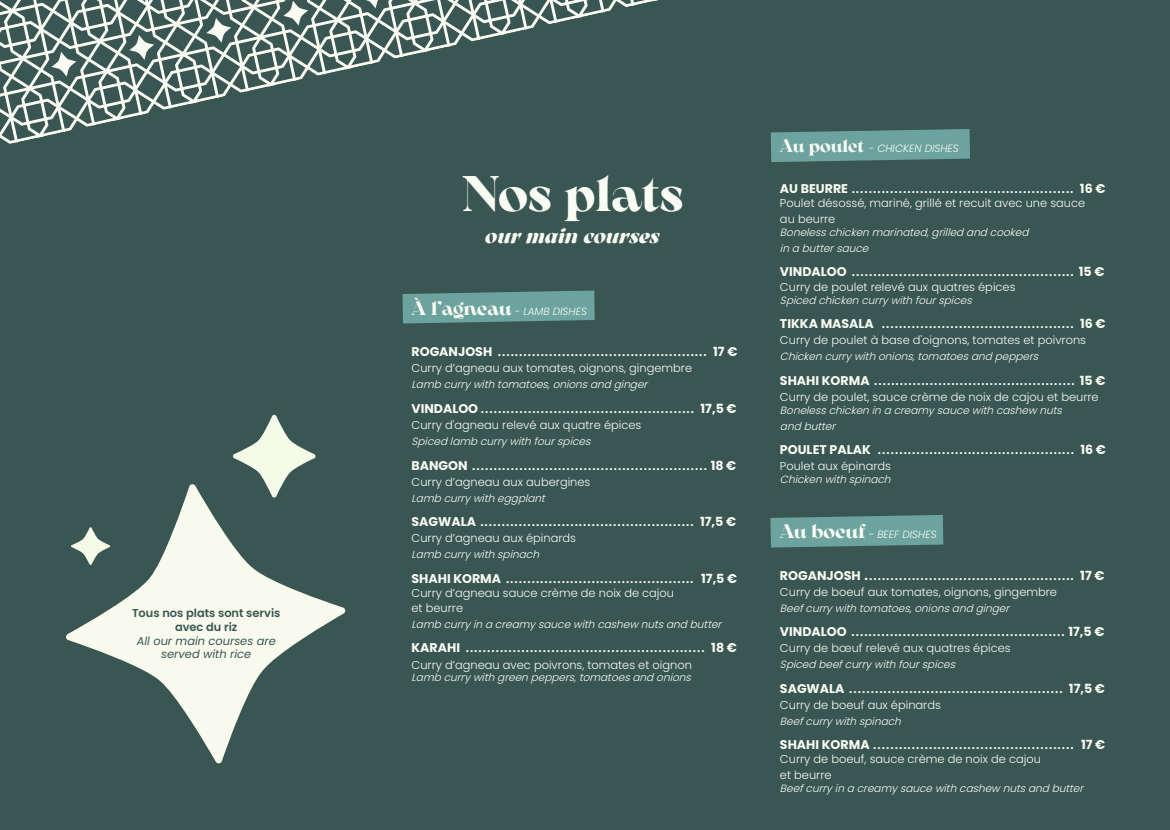
<style>
.page{position:relative;width:1170px;height:830px;background:#fff}
.page>*{position:absolute;margin:0;border:0;box-sizing:border-box;transform-origin:0 0}
.t1{font:700 49.65px "Arsenica Trial";color:#f9fcf3}
.t2{font:italic 700 21px "Arsenica Trial";color:#f9fcf3}
.t3{font:600 12.6px "Poppins";color:#f9fcf3}
.t4{font:300 11.4px "Poppins";color:#f9fcf3}
.t5{font:italic 11.4px/13.6px "Poppins";color:#395652;text-align:center}
.t6{font:600 11.4px/13.6px "Poppins";color:#395652;text-align:center}
.t7{font:italic 300 10.5px "Poppins";color:#f9fcf3}
.t8{font:italic 300 10.5px "Poppins";color:#f9fcf3}
.s1{font-family:"Arsenica Trial";font-weight:700;font-style:normal;font-size:19.5px}
.s2{font-weight:700}
.s3{font-family:"Arsenica Trial";font-weight:700;font-style:normal;font-size:17.85px}
</style>
<div class="page">
<hr style="left:1169px;top:0;width:1px;height:829px;background:#395652">
<div style="left:0;top:0;width:1169px;height:829px;background:#395652"></div>
<svg style="left:402px;top:290px;width:192px;height:33px;background:#669a95"></svg>
<svg style="left:770px;top:515px;width:173px;height:32px;background:#679c97"></svg>
<svg style="left:770px;top:129px;width:199px;height:33px;background:#669a95"></svg>
<svg style="left:233px;top:414px;width:83px;height:69px"></svg>
<svg style="left:66px;top:483px;width:280px;height:280px"></svg>
<svg style="left:0;top:0;width:658px;height:144px"></svg>
<p class="t6" style="left:132px;top:606px;width:150px">Tous nos plats sont servis avec du riz</p>
<p class="t5" style="left:137px;top:633px;width:141px">All our main courses are served with rice</p>
<p class="t1" style="left:461px;top:157px;width:224px">Nos plats</p>
<p class="t2" style="left:485px;top:220px;width:176px">our main courses</p>
<p class="t8" style="left:411px;top:305px;width:177px"><span class="s1">À l’agneau</span> - LAMB DISHES</p>
<p class="t3" style="left:411px;top:344px;width:327px"><span class="s2">ROGANJOSH</span> ................................................. <span class="s2">17 €</span></p>
<p class="t4" style="left:411px;top:361px;width:282px">Curry d’agneau aux tomates, oignons, gingembre</p>
<p class="t7" style="left:411px;top:378px;width:241px">Lambcurrywithtomatoes,onionsandginger</p>
<p class="t3" style="left:411px;top:401px;width:326px"><span class="s2">VINDALOO</span> .................................................. <span class="s2">17,5 €</span></p>
<p class="t4" style="left:411px;top:418px;width:231px">Curry d'agneau relevé aux quatre épices</p>
<p class="t7" style="left:411px;top:435px;width:184px">Spicedlambcurrywithfourspices</p>
<p class="t3" style="left:411px;top:457px;width:326px"><span class="s2">BANGON</span> ....................................................... <span class="s2">18 €</span></p>
<p class="t4" style="left:411px;top:475px;width:180px">Curry d’agneau aux aubergines</p>
<p class="t7" style="left:411px;top:491px;width:139px">Lambcurrywitheggplant</p>
<p class="t3" style="left:411px;top:514px;width:326px"><span class="s2">SAGWALA</span> .................................................. <span class="s2">17,5 €</span></p>
<p class="t4" style="left:411px;top:531px;width:166px">Curry d’agneau aux épinards</p>
<p class="t7" style="left:411px;top:548px;width:133px">Lambcurrywithspinach</p>
<p class="t3" style="left:411px;top:571px;width:327px"><span class="s2">SHAHI KORMA</span> ............................................ <span class="s2">17,5 €</span></p>
<p class="t4" style="left:411px;top:585px;width:264px">Curry d’agneau sauce crème de noix de cajou</p>
<p class="t4" style="left:411px;top:601px;width:53px">et beurre</p>
<p class="t7" style="left:411px;top:618px;width:315px">Lambcurryinacreamysaucewithcashew nutsandbutter</p>
<p class="t3" style="left:411px;top:640px;width:327px"><span class="s2">KARAHI</span> ........................................................ <span class="s2">18 €</span></p>
<p class="t4" style="left:411px;top:657px;width:282px">Curry d’agneau avec poivrons, tomates et oignon</p>
<p class="t7" style="left:411px;top:671px;width:285px">Lambcurrywithgreenpeppers,tomatoesandonions</p>
<p class="t8" style="left:780px;top:142px;width:180px"><span class="s3">Au poulet</span> - CHICKEN DISHES</p>
<p class="t3" style="left:780px;top:181px;width:327px"><span class="s2">AU BEURRE</span> .................................................... <span class="s2">16 €</span></p>
<p class="t4" style="left:780px;top:196px;width:307px">Poulet désossé, mariné, grillé et recuit avec une sauce</p>
<p class="t4" style="left:780px;top:212px;width:57px">au beurre</p>
<p class="t7" style="left:780px;top:226px;width:254px">Bonelesschickenmarinated,grilledandcooked</p>
<p class="t7" style="left:780px;top:242px;width:94px">inabuttersauce</p>
<p class="t3" style="left:780px;top:264px;width:326px"><span class="s2">VINDALOO</span> .................................................... <span class="s2">15 €</span></p>
<p class="t4" style="left:780px;top:280px;width:237px">Curry de poulet relevé aux quatres épices</p>
<p class="t7" style="left:780px;top:294px;width:197px">Spicedchickencurrywithfourspices</p>
<p class="t3" style="left:780px;top:316px;width:327px"><span class="s2">TIKKA MASALA</span> ............................................. <span class="s2">16 €</span></p>
<p class="t4" style="left:780px;top:333px;width:307px">Curry de poulet à base d'oignons, tomates et poivrons</p>
<p class="t7" style="left:780px;top:350px;width:264px">Chickencurrywithonions,tomatoesandpeppers</p>
<p class="t3" style="left:780px;top:373px;width:327px"><span class="s2">SHAHI KORMA</span> ............................................... <span class="s2">15 €</span></p>
<p class="t4" style="left:780px;top:390px;width:320px">Curry de poulet, sauce crème de noix de cajou et beurre</p>
<p class="t7" style="left:780px;top:403px;width:287px">Bonelesschickeninacreamysaucewithcashew nuts</p>
<p class="t7" style="left:780px;top:419px;width:61px">andbutter</p>
<p class="t3" style="left:780px;top:442px;width:327px"><span class="s2">POULET PALAK</span> .............................................. <span class="s2">16 €</span></p>
<p class="t4" style="left:780px;top:459px;width:113px">Poulet aux épinards</p>
<p class="t7" style="left:780px;top:473px;width:116px">Chickenwithspinach</p>
<p class="t8" style="left:780px;top:528px;width:158px"><span class="s1">Au boeuf</span> - BEEF DISHES</p>
<p class="t3" style="left:780px;top:567px;width:326px"><span class="s2">ROGANJOSH .</span>................................................ <span class="s2">17 €</span></p>
<p class="t4" style="left:780px;top:584px;width:278px">Curry de boeuf aux tomates, oignons, gingembre</p>
<p class="t7" style="left:780px;top:601px;width:235px">Beefcurrywithtomatoes,onionsandginger</p>
<p class="t3" style="left:780px;top:624px;width:326px"><span class="s2">VINDALOO</span> .................................................. <span class="s2">17,5 €</span></p>
<p class="t4" style="left:780px;top:641px;width:232px">Curry de bœuf relevé aux quatres épices</p>
<p class="t7" style="left:780px;top:658px;width:180px">Spicedbeefcurrywithfourspices</p>
<p class="t3" style="left:780px;top:680px;width:326px"><span class="s2">SAGWALA</span> .................................................. <span class="s2">17,5 €</span></p>
<p class="t4" style="left:780px;top:698px;width:162px">Curry de boeuf aux épinards</p>
<p class="t7" style="left:780px;top:714px;width:126px">Beefcurrywithspinach</p>
<p class="t3" style="left:780px;top:737px;width:327px"><span class="s2">SHAHI KORMA</span> ............................................... <span class="s2">17 €</span></p>
<p class="t4" style="left:780px;top:752px;width:262px">Curry de boeuf, sauce crème de noix de cajou</p>
<p class="t4" style="left:780px;top:768px;width:53px">et beurre</p>
<p class="t7" style="left:780px;top:781px;width:309px">Beefcurryinacreamysaucewithcashew nutsandbutter</p>
</div>
